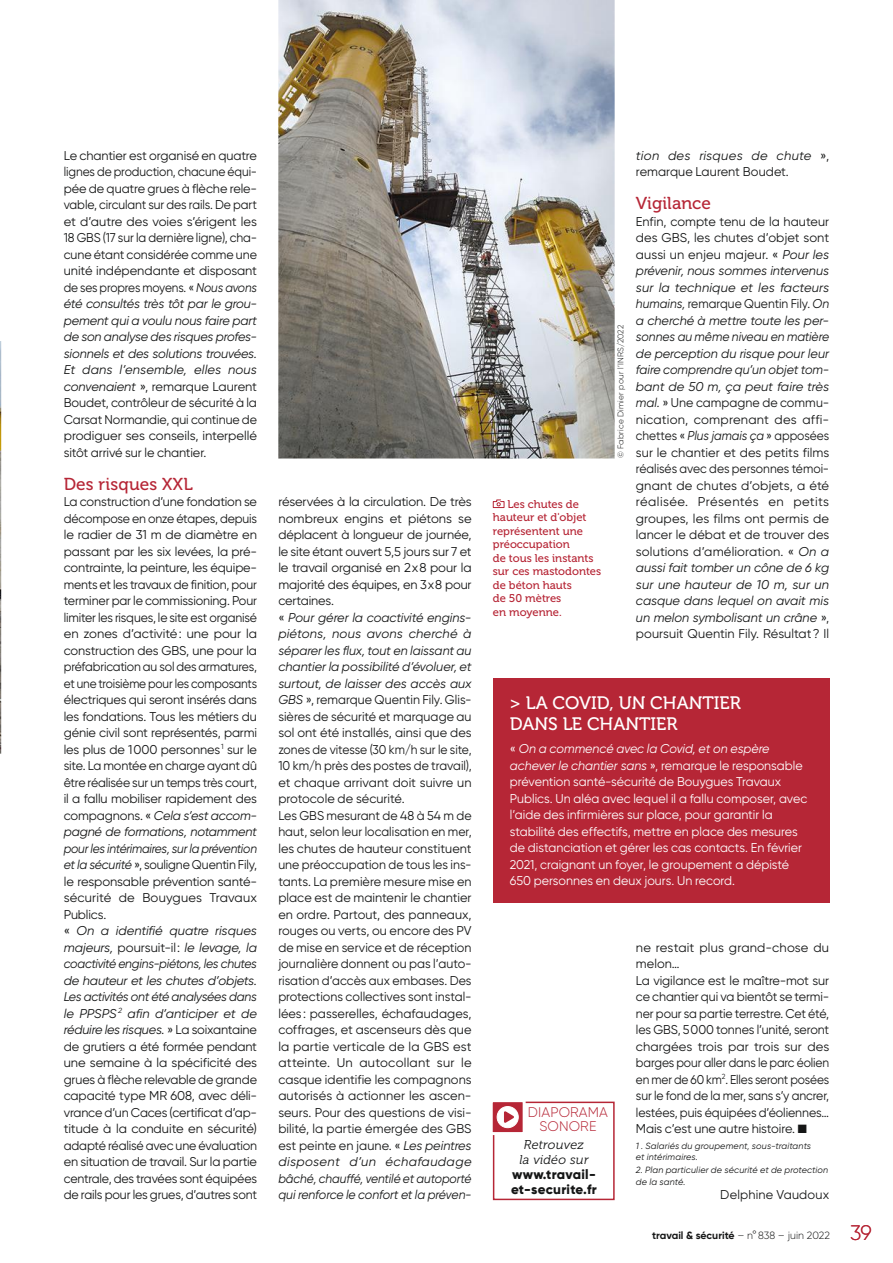
<style>
.page{position:relative;width:893px;height:1263px;background:#fff}
.page>*{position:absolute;margin:0;border:0;box-sizing:border-box;transform-origin:0 0}
.t1{font:18px/21.6px "Museo 500";color:#fff}
.t2{font:17.25px "Museo 500";letter-spacing:.005em;color:#b62636}
.t3{font:300 13.95px/14px "Gilroy";letter-spacing:.01em;color:#b62636;text-align:center}
.t4{font:800 13.5px/15px "Gilroy";letter-spacing:.02em;color:#151616}
.t5{font:12.75px/16.5px "Gilroy";letter-spacing:-.01em;color:#151616}
.t6{font:12.75px/16.5px "Gilroy";color:#fff}
.t7{font:italic 12.75px/15px "Museo 300";letter-spacing:.02em;color:#151616;text-align:center}
.t8{font:12.75px "Gilroy";letter-spacing:.015em;color:#151616}
.t9{font:11.25px/13.5px "Museo 500";color:#b62636}
.t10{font:700 10.5px "Gilroy";color:#151616}
.t11{font:italic 9px/11.2px "Gilroy";letter-spacing:.02em;color:#151616}
.t12{font:300 8.25px "Gilroy";letter-spacing:.025em;color:#151616}
.s1{font-style:italic}
.s2{font-weight:300}
.s3{font-weight:300;font-size:21px;color:#b62636}
</style>
<div class="page">
<div style="left:493px;top:678px;width:336px;height:224px;background:#b62636"></div>
<svg style="left:492px;top:499px;width:13px;height:9px"></svg>
<img style="left:0;top:341px;width:1px;height:413px">
<img style="left:278px;top:0;width:337px;height:458px">
<div style="left:493px;top:1101px;width:122px;height:99px;border:2px solid #b62636"></div>
<div style="left:491px;top:1101px;width:33px;height:32px;background:#b62636"></div>
<div style="left:490px;top:1099px;width:36px;height:36px;border:3px solid #fff"></div>
<div style="left:497px;top:1106px;width:21px;height:22px;background:#fff;border-radius:50%"></div>
<div style="left:497px;top:1106px;width:22px;height:22px;border:1px solid #fff;border-radius:50%"></div>
<svg style="left:502px;top:1109px;width:15px;height:17px"></svg>
<p class="t5" style="left:64px;top:148px;width:195px;text-align:justify">Le chantier est organisé en quatre lignes de production, chacune équi&shy;pée de quatre grues à flèche rele&shy;vable, circulant sur des rails. De part et d’autre des voies s’érigent les 18 GBS (17 sur la dernière ligne), cha&shy;cune étant considérée comme une unité indépendante et disposant de ses propres moyens. « <span class="s1">Nous avons été consultés très tôt par le grou&shy;pement qui a voulu nous faire part de son analyse des risques profes&shy;sionnels et des solutions trouvées.<br>Et dans l’ensemble, elles nous convenaient</span> », remarque Laurent Boudet, contrôleur de sécurité à la Carsat Normandie, qui continue de prodiguer ses conseils, interpellé sitôt arrivé sur le chantier.</p>
<h2 class="t2" style="left:64px;top:477px;width:130px">Des risques XXL</h2>
<p class="t5" style="left:64px;top:494px;width:195px">La construction d’une fondation se décompose en onze étapes, depuis le radier de 31 m de diamètre en passant par les six levées, la pré&shy;contrainte, la peinture, les équipe&shy;ments et les travaux de finition, pour terminer par le commissioning. Pour limiter les risques, le site est organisé en zones d’activité: une pour la construction des GBS, une pour la préfabrication au sol des armatures, et une troisième pour les composants électriques qui seront insérés dans les fondations. Tous les métiers du génie civil sont représentés, parmi les plus de 1000 personnes<sup>1</sup> sur le site. La montée en charge ayant dû être réalisée sur un temps très court, il a fallu mobiliser rapidement des compagnons. « <span class="s1">Cela s’est accom&shy;pagné de formations, notamment pour les intérimaires, sur la prévention et la sécurité</span> », souligne Quentin Fily, le responsable prévention santé&shy;sécurité de Bouygues Travaux Publics.<br>« <span class="s1">On a identifié quatre risques majeurs,</span> poursuit-il: <span class="s1">le levage, la coactivité engins-piétons, les chutes de hauteur et les chutes d’objets.<br>Les activités ont été analysées dans le PPSPS</span> <sup>2</sup> <span class="s1">afin d’anticiper et de réduire les risques.</span> » La soixantaine de grutiers a été formée pendant une semaine à la spécificité des grues à flèche relevable de grande capacité type MR 608, avec déli&shy;vrance d’un Caces (certificat d’ap&shy;titude à la conduite en sécurité) adapté réalisé avec une évaluation en situation de travail. Sur la partie centrale, des travées sont équipées de rails pour les grues, d’autres sont</p>
<p class="t5" style="left:278px;top:494px;width:195px">réservées à la circulation. De très nombreux engins et piétons se déplacent à longueur de journée, le site étant ouvert 5,5 jours sur 7 et le travail organisé en 2x8 pour la majorité des équipes, en 3x8 pour certaines.<br>« <span class="s1">Pour gérer la coactivité engins&shy;piétons, nous avons cherché à séparer les flux, tout en laissant au chantier la possibilité d’évoluer, et surtout, de laisser des accès aux GBS</span> », remarque Quentin Fily. Glis&shy;sières de sécurité et marquage au sol ont été installés, ainsi que des zones de vitesse (30 km/h sur le site, 10 km/h près des postes de travail), et chaque arrivant doit suivre un protocole de sécurité.<br>Les GBS mesurant de 48 à 54 m de haut, selon leur localisation en mer, les chutes de hauteur constituent une préoccupation de tous les ins&shy;tants. La première mesure mise en place est de maintenir le chantier en ordre. Partout, des panneaux, rouges ou verts, ou encore des PV de mise en service et de réception journalière donnent ou pas l’auto&shy;risation d’accès aux embases. Des protections collectives sont instal&shy;lées: passerelles, échafaudages, coffrages, et ascenseurs dès que la partie verticale de la GBS est atteinte. Un autocollant sur le casque identifie les compagnons autorisés à actionner les ascen&shy;seurs. Pour des questions de visi&shy;bilité, la partie émergée des GBS est peinte en jaune. « <span class="s1">Les peintres disposent d’un échafaudage bâché, chauffé, ventilé et autoporté qui renforce le confort et la préven-</span></p>
<p class="t9" style="left:493px;top:498px;width:110px;text-indent:15px">Les chutes de hauteur et d'objet représentent une préoccupation<br>de tous les instants sur ces mastodontes de béton hauts<br>de 50 mètres<br>en moyenne.</p>
<p class="t12" style="left:618px;top:458px;width:135px;rotate:-90deg">© Fabrice Dimier pour l’INRS/2022</p>
<p class="t5" style="left:636px;top:148px;width:195px"><span class="s1">tion des risques de chute</span> », remarque Laurent Boudet.</p>
<h2 class="t2" style="left:636px;top:197px;width:77px">Vigilance</h2>
<p class="t5" style="left:636px;top:214px;width:195px;text-align:justify">Enfin, compte tenu de la hauteur des GBS, les chutes d’objet sont aussi un enjeu majeur. « <span class="s1">Pour les prévenir, nous sommes intervenus sur la technique et les facteurs humains,</span> remarque Quentin Fily. <span class="s1">On a cherché à mettre toute les per&shy;sonnes au même niveau en matière de perception du risque pour leur faire comprendre qu’un objet tom&shy;bant de 50 m, ça peut faire très mal.</span> » Une campagne de commu&shy;nication, comprenant des affi&shy;chettes « <span class="s1">Plus jamais ça</span> » apposées sur le chantier et des petits films réalisés avec des personnes témoi&shy;gnant de chutes d’objets, a été réalisée. Présentés en petits groupes, les films ont permis de lancer le débat et de trouver des solutions d’amélioration. « <span class="s1">On a aussi fait tomber un cône de 6 kg sur une hauteur de 10 m, sur un casque dans lequel on avait mis un melon symbolisant un crâne</span> », poursuit Quentin Fily. Résultat? Il</p>
<h1 class="t1" style="left:510px;top:693px;width:233px">&gt; LA COVID, UN CHANTIER<br>DANS LE CHANTIER</h1>
<p class="t6" style="left:510px;top:741px;width:299px">« <span class="s1">On a commencé avec la Covid, et on espère achever le chantier sans</span> », remarque le responsable prévention santé-sécurité de Bouygues Travaux Publics. Un aléa avec lequel il a fallu composer, avec l’aide des infirmières sur place, pour garantir la stabilité des effectifs, mettre en place des mesures de distanciation et gérer les cas contacts. En février 2021, craignant un foyer, le groupement a dépisté 650 personnes en deux jours. Un record.</p>
<p class="t3" style="left:528px;top:1107px;width:82px">DIAPORAMA<br>SONORE</p>
<p class="t7" style="left:519px;top:1138px;width:71px">Retrouvez la vidéo sur</p>
<p class="t4" style="left:511px;top:1168px;width:87px">www.travail&shy;et-securite.fr</p>
<p class="t5" style="left:636px;top:940px;width:195px">ne restait plus grand-chose du melon…<br>La vigilance est le maître-mot sur ce chantier qui va bientôt se termi&shy;ner pour sa partie terrestre. Cet été, les GBS, 5000 tonnes l’unité, seront chargées trois par trois sur des barges pour aller dans le parc éolien en mer de 60 km<sup>2</sup>. Elles seront posées sur le fond de la mer, sans s’y ancrer, lestées, puis équipées d’éoliennes…<br>Mais c’est une autre histoire. ■</p>
<p class="t11" style="left:636px;top:1140px;width:177px">1 . Salariés du groupement, sous-traitants et intérimaires.</p>
<p class="t11" style="left:636px;top:1165px;width:194px">2. Plan particulier de sécurité et de protection de la santé.</p>
<p class="t8" style="left:720px;top:1189px;width:110px">Delphine Vaudoux</p>
<p class="t10" style="left:652px;top:1231px;width:221px">travail &amp; sécurité <span class="s2">– n°838 – juin 2022</span> <span class="s3">39</span></p>
</div>
